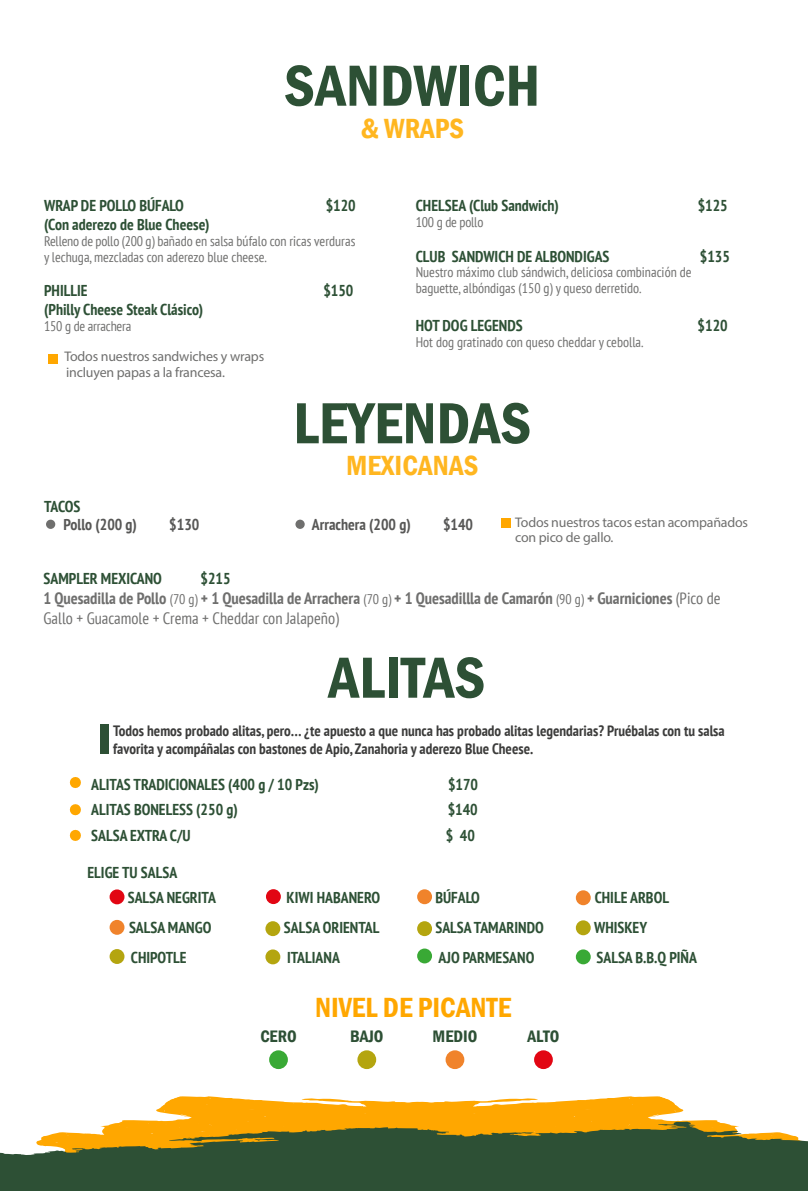
<style>
.page{position:relative;width:808px;height:1191px;background:#fff}
.page>*{position:absolute;margin:0;border:0;box-sizing:border-box;transform-origin:0 0}
.t1{font:600 condensed 60px "Franklin Gothic";color:#2d5035}
.t2{font:600 condensed 28.5px "Franklin Gothic";color:#ffb620}
.t3{font:600 condensed 28.5px "Franklin Gothic";color:#ffa700}
.t4{font:600 condensed 17.1px "Franklin Gothic";color:#2d5035}
.t5{font:700 condensed 16.35px/19.6px "PT Sans";color:#6f6f6e}
.t6{font:700 condensed 15.75px/30.3px "PT Sans";color:#2d5035}
.t7{font:700 condensed 15.75px "PT Sans";color:#575756}
.t8{font:700 condensed 15px/18px "PT Sans";color:#3c3c3b}
.t9{font:condensed 13.95px/15.8px "PT Sans";color:#6f6f6e}
.t10{font:13.95px/15.8px "Myriad Pro";letter-spacing:-.015em;color:#6f6f6e}
.s1{font-weight:400;font-size:13.95px}
.s2{font-weight:400}
</style>
<div class="page">
<svg style="left:122px;top:1096px;width:596px;height:25px;fill:#ffa700"></svg>
<svg style="left:0;top:1121px;width:808px;height:70px;fill:#2d5035"></svg>
<div style="left:100px;top:724px;width:8px;height:29px;background:#2d5035"></div>
<div style="left:110px;top:920px;width:14px;height:14px;background:#f0832b;border-radius:50%"></div>
<div style="left:110px;top:889px;width:14px;height:15px;background:#e20613;border-radius:50%"></div>
<div style="left:576px;top:890px;width:15px;height:15px;background:#f0832b;border-radius:50%"></div>
<div style="left:417px;top:889px;width:15px;height:15px;background:#f0832b;border-radius:50%"></div>
<div style="left:265px;top:921px;width:15px;height:15px;background:#b4a50f;border-radius:50%"></div>
<div style="left:417px;top:921px;width:15px;height:15px;background:#b4a50f;border-radius:50%"></div>
<div style="left:417px;top:948px;width:15px;height:15px;background:#39a935;border-radius:50%"></div>
<div style="left:576px;top:949px;width:15px;height:15px;background:#39a935;border-radius:50%"></div>
<div style="left:110px;top:949px;width:14px;height:15px;background:#b4a50f;border-radius:50%"></div>
<div style="left:266px;top:889px;width:15px;height:15px;background:#e20613;border-radius:50%"></div>
<div style="left:265px;top:949px;width:15px;height:15px;background:#b4a50f;border-radius:50%"></div>
<div style="left:576px;top:920px;width:15px;height:15px;background:#b4a50f;border-radius:50%"></div>
<div style="left:269px;top:1050px;width:19px;height:19px;background:#39a935;border-radius:50%"></div>
<div style="left:357px;top:1050px;width:19px;height:19px;background:#b4a50f;border-radius:50%"></div>
<div style="left:446px;top:1050px;width:18px;height:19px;background:#f0832b;border-radius:50%"></div>
<div style="left:534px;top:1050px;width:19px;height:19px;background:#e20613;border-radius:50%"></div>
<svg style="left:69px;top:777px;width:12px;height:11px"></svg>
<svg style="left:69px;top:804px;width:12px;height:12px"></svg>
<svg style="left:69px;top:829px;width:12px;height:12px"></svg>
<div style="left:46px;top:519px;width:9px;height:10px;background:#6f6f6e;border-radius:50%"></div>
<div style="left:295px;top:519px;width:10px;height:10px;background:#6f6f6e;border-radius:50%"></div>
<div style="left:49px;top:354px;width:9px;height:9px;background:#ffa700"></div>
<div style="left:502px;top:518px;width:9px;height:9px;background:#ffa700"></div>
<h1 class="t1" style="left:284px;top:46px;width:258px">SANDWICH</h1>
<h2 class="t2" style="left:360px;top:109px;width:105px">&amp; WRAPS</h2>
<p class="t6" style="left:44px;top:190px;width:141px">WRAP DE POLLO BÚFALO</p>
<p class="t6" style="left:326px;top:190px;width:32px">$120</p>
<p class="t6" style="left:44px;top:209px;width:167px">(Con aderezo de Blue Cheese)</p>
<p class="t9" style="left:44px;top:233px;width:313px">Relleno de pollo (200 g) bañado en salsa búfalo con ricas verduras y lechuga, mezcladas con aderezo blue cheese.</p>
<p class="t6" style="left:44px;top:275px;width:45px">PHILLIE</p>
<p class="t6" style="left:323px;top:275px;width:32px">$150</p>
<p class="t6" style="left:44px;top:294px;width:161px">(Philly Cheese Steak Clásico)</p>
<p class="t9" style="left:44px;top:318px;width:89px">150 g de arrachera</p>
<p class="t10" style="left:64px;top:349px;width:201px">Todos nuestros sandwiches y wraps incluyen papas a la francesa.</p>
<p class="t6" style="left:416px;top:190px;width:145px">CHELSEA (Club Sandwich)</p>
<p class="t6" style="left:698px;top:190px;width:32px">$125</p>
<p class="t9" style="left:416px;top:214px;width:69px">100 g de pollo</p>
<p class="t6" style="left:416px;top:241px;width:195px">CLUB SANDWICH DE ALBONDIGAS</p>
<p class="t6" style="left:700px;top:241px;width:32px">$135</p>
<p class="t9" style="left:416px;top:264px;width:277px">Nuestro máximo club sándwich, deliciosa combinación de baguette, albóndigas (150 g) y queso derretido.</p>
<p class="t6" style="left:416px;top:310px;width:109px">HOT DOG LEGENDS</p>
<p class="t6" style="left:698px;top:310px;width:32px">$120</p>
<p class="t9" style="left:416px;top:333px;width:229px">Hot dog gratinado con queso cheddar y cebolla.</p>
<h1 class="t1" style="left:293px;top:383px;width:239px">LEYENDAS</h1>
<h2 class="t2" style="left:346px;top:446px;width:134px">MEXICANAS</h2>
<p class="t6" style="left:44px;top:490px;width:38px">TACOS</p>
<p class="t7" style="left:63px;top:514px;width:75px">Pollo (200 g)</p>
<p class="t7" style="left:169px;top:514px;width:32px">$130</p>
<p class="t7" style="left:312px;top:514px;width:100px">Arrachera (200 g)</p>
<p class="t7" style="left:443px;top:514px;width:32px">$140</p>
<p class="t6" style="left:44px;top:563px;width:120px">SAMPLER MEXICANO</p>
<p class="t6" style="left:201px;top:563px;width:32px">$215</p>
<p class="t5" style="left:44px;top:588px;width:678px">1 Quesadilla de Pollo <span class="s1">(70 g)</span> + 1 Quesadilla de Arrachera <span class="s1">(70 g)</span> + 1 Quesadillla de Camarón <span class="s1">(90 g)</span> + Guarniciones <span class="s2">(Pico de<br>Gallo + Guacamole + Crema + Cheddar con Jalapeño)</span></p>
<p class="t10" style="left:515px;top:514px;width:235px">Todos nuestros tacos estan acompañados con pico de gallo.</p>
<h1 class="t1" style="left:329px;top:637px;width:158px">ALITAS</h1>
<p class="t8" style="left:113px;top:721px;width:613px">Todos hemos probado alitas, pero… ¿te apuesto a que nunca has probado alitas legendarias? Pruébalas con tu salsa favorita y acompáñalas con bastones de Apio, Zanahoria y aderezo Blue Cheese.</p>
<p class="t6" style="left:91px;top:769px;width:229px">ALITAS TRADICIONALES (400 g / 10 Pzs)</p>
<p class="t6" style="left:448px;top:769px;width:32px">$170</p>
<p class="t6" style="left:91px;top:794px;width:148px">ALITAS BONELESS (250 g)</p>
<p class="t6" style="left:448px;top:794px;width:32px">$140</p>
<p class="t6" style="left:91px;top:820px;width:101px">SALSA EXTRA C/U</p>
<p class="t6" style="left:446px;top:820px;width:31px">$ 40</p>
<p class="t6" style="left:88px;top:857px;width:91px">ELIGE TU SALSA</p>
<p class="t6" style="left:128px;top:881px;width:90px">SALSA NEGRITA</p>
<p class="t6" style="left:435px;top:881px;width:110px">BÚFALO<br>SALSA TAMARINDO</p>
<p class="t6" style="left:131px;top:942px;width:57px">CHIPOTLE</p>
<p class="t6" style="left:287px;top:942px;width:54px">ITALIANA</p>
<p class="t6" style="left:287px;top:881px;width:95px">KIWI HABANERO</p>
<p class="t6" style="left:595px;top:882px;width:76px">CHILE ARBOL</p>
<p class="t6" style="left:129px;top:911px;width:84px">SALSA MANGO</p>
<p class="t6" style="left:284px;top:912px;width:97px">SALSA ORIENTAL</p>
<p class="t6" style="left:594px;top:912px;width:55px">WHISKEY</p>
<p class="t6" style="left:439px;top:941px;width:97px">AJO PARMESANO</p>
<p class="t6" style="left:596px;top:941px;width:102px">SALSA B.B.Q PIÑA</p>
<h2 class="t3" style="left:315px;top:988px;width:198px">NIVEL DE PICANTE</h2>
<p class="t4" style="left:260px;top:1024px;width:38px">CERO</p>
<p class="t4" style="left:350px;top:1024px;width:35px">BAJO</p>
<p class="t4" style="left:432px;top:1024px;width:46px">MEDIO</p>
<p class="t4" style="left:527px;top:1024px;width:34px">ALTO</p>
</div>
